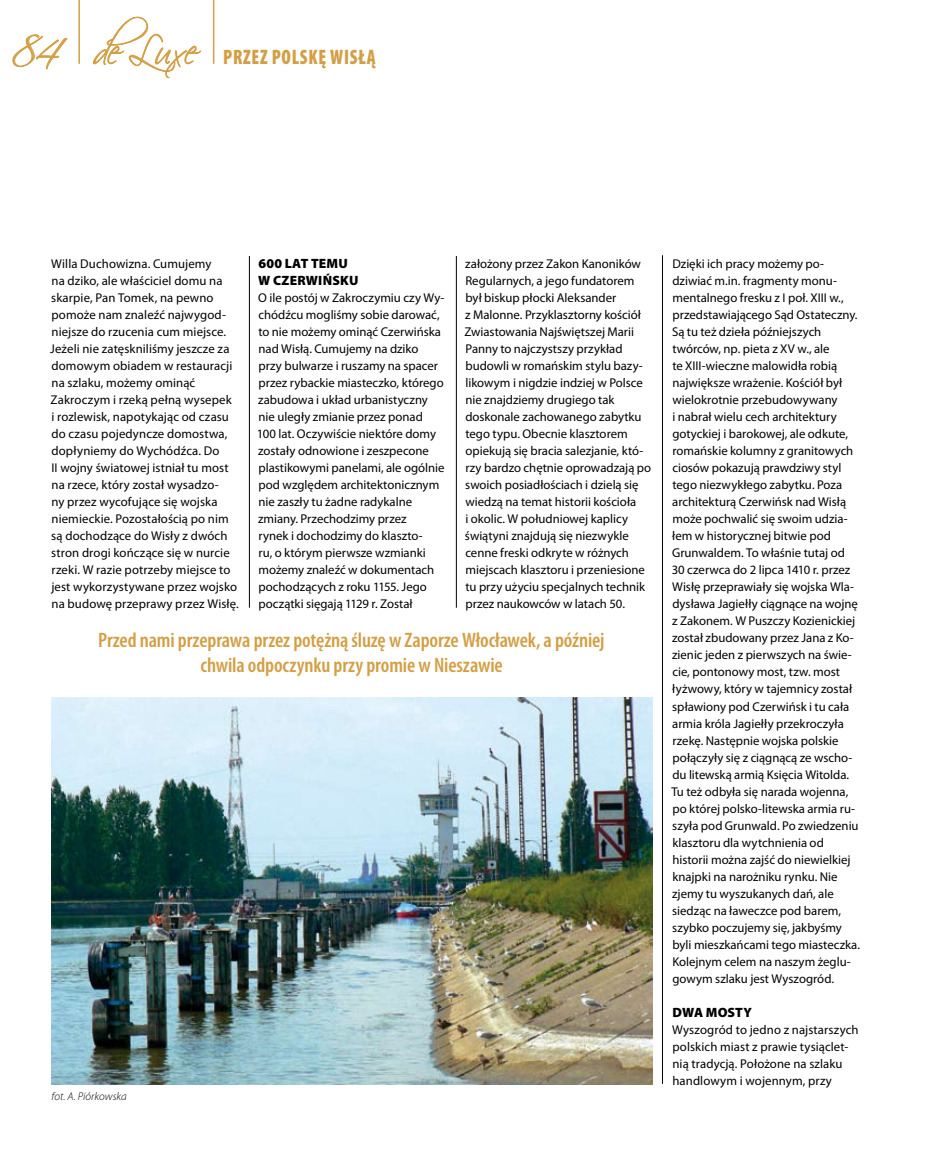
<style>
.page{position:relative;width:936px;height:1170px;background:#fff}
.page>*{position:absolute;margin:0;border:0;box-sizing:border-box;transform-origin:0 0}
.t1{font:600 condensed 21px/25.2px "Myriad Pro";letter-spacing:-.005em;color:#d39f45;text-align:center}
.t2{font:900 condensed 21px "Myriad Pro";letter-spacing:.04em;color:#d39f45;scale:.9 1}
.t3{font:900 13.5px/17px "Myriad Pro";letter-spacing:.015em;color:#000}
.t4{font:12.75px/17px "Myriad Pro";color:#000}
.t5{font:italic 300 11.25px "Myriad Pro";color:#000}
.s1{font-family:"Scriptina";font-weight:400;font-stretch:normal;font-size:49.5px}
.s2{font-family:"Scriptina";font-weight:400;font-stretch:normal;font-size:40.5px}
</style>
<div class="page">
<hr style="left:662px;top:255px;width:1px;height:828px;background:#000">
<hr style="left:456px;top:256px;width:1px;height:351px;background:#000">
<hr style="left:249px;top:256px;width:1px;height:351px;background:#000">
<hr style="left:78px;top:0;width:2px;height:64px;background:#d39f45">
<svg style="left:12px;top:34px;width:56px;height:36px"></svg>
<hr style="left:213px;top:0;width:1px;height:64px;background:#d39f45">
<svg style="left:93px;top:17px;width:108px;height:61px"></svg>
<img style="left:51px;top:697px;width:601px;height:387px">
<h1 class="t2" style="left:11px;top:43px;width:406px"><span class="s1">84</span> <span class="s2">de Luxe</span> PRZEZ POLSKĘ WISŁĄ</h1>
<p class="t4" style="left:50px;top:255px;width:190px">Willa Duchowizna. Cumujemy<br>na dziko, ale właściciel domu na skarpie, Pan Tomek, na pewno pomoże nam znaleźć najwygod&shy;niejsze do rzucenia cum miejsce.<br>Jeżeli nie zatęskniliśmy jeszcze za domowym obiadem w restauracji na szlaku, możemy ominąć<br>Zakroczym i rzeką pełną wysepek<br>i rozlewisk, napotykając od czasu do czasu pojedyncze domostwa, dopłyniemy do Wychódźca. Do<br>II wojny światowej istniał tu most na rzece, który został wysadzo-<br>ny przez wycofujące się wojska niemieckie. Pozostałością po nim są dochodzące do Wisły z dwóch stron drogi kończące się w nurcie rzeki. W razie potrzeby miejsce to jest wykorzystywane przez wojsko na budowę przeprawy przez Wisłę.</p>
<p class="t3" style="left:258px;top:254px;width:102px">600 LAT TEMU<br>W CZERWIŃSKU</p>
<p class="t4" style="left:464px;top:255px;width:188px">założony przez Zakon Kanoników<br>Regularnych, a jego fundatorem był biskup płocki Aleksander<br>z Malonne. Przyklasztorny kościół<br>Zwiastowania Najświętszej Marii<br>Panny to najczystszy przykład budowli w romańskim stylu bazy&shy;likowym i nigdzie indziej w Polsce nie znajdziemy drugiego tak doskonale zachowanego zabytku tego typu. Obecnie klasztorem opiekują się bracia salezjanie, któ&shy;rzy bardzo chętnie oprowadzają po swoich posiadłościach i dzielą się wiedzą na temat historii kościoła<br>i okolic. W południowej kaplicy świątyni znajdują się niezwykle cenne freski odkryte w różnych miejscach klasztoru i przeniesione tu przy użyciu specjalnych technik przez naukowców w latach 50.</p>
<p class="t4" style="left:671px;top:255px;width:190px">Dzięki ich pracy możemy po&shy;dziwiać m.in. fragmenty monu&shy;mentalnego fresku z I poł. XIII w., przedstawiającego Sąd Ostateczny.<br>Są tu też dzieła późniejszych twórców, np. pieta z XV w., ale<br>te XIII-wieczne malowidła robią największe wrażenie. Kościół był wielokrotnie przebudowywany<br>i nabrał wielu cech architektury gotyckiej i barokowej, ale odkute, romańskie kolumny z granitowych ciosów pokazują prawdziwy styl tego niezwykłego zabytku. Poza architekturą Czerwińsk nad Wisłą może pochwalić się swoim udzia&shy;łem w historycznej bitwie pod<br>Grunwaldem. To właśnie tutaj od<br>30 czerwca do 2 lipca 1410 r. przez<br>Wisłę przeprawiały się wojska Wla&shy;dysława Jagiełły ciągnące na wojnę z Zakonem. W Puszczy Kozienickiej został zbudowany przez Jana z Ko&shy;zienic jeden z pierwszych na świe&shy;cie, pontonowy most, tzw. most łyżwowy, który w tajemnicy został spławiony pod Czerwińsk i tu cała armia króla Jagiełły przekroczyła rzekę. Następnie wojska polskie połączyły się z ciągnącą ze wscho&shy;du litewską armią Księcia Witolda.<br>Tu też odbyła się narada wojenna, po której polsko-litewska armia ru&shy;szyła pod Grunwald. Po zwiedzeniu klasztoru dla wytchnienia od historii można zajść do niewielkiej knajpki na narożniku rynku. Nie zjemy tu wyszukanych dań, ale siedząc na ławeczce pod barem, szybko poczujemy się, jakbyśmy byli mieszkańcami tego miasteczka.<br>Kolejnym celem na naszym żeglu&shy;gowym szlaku jest Wyszogród.</p>
<p class="t3" style="left:672px;top:1003px;width:81px">DWA MOSTY</p>
<p class="t4" style="left:672px;top:1020px;width:188px">Wyszogród to jedno z najstarszych polskich miast z prawie tysiąclet&shy;nią tradycją. Położone na szlaku handlowym i wojennym, przy</p>
<p class="t4" style="left:257px;top:289px;width:189px">O ile postój w Zakroczymiu czy Wy&shy;chódźcu mogliśmy sobie darować, to nie możemy ominąć Czerwińska nad Wisłą. Cumujemy na dziko<br>przy bulwarze i ruszamy na spacer przez rybackie miasteczko, którego zabudowa i układ urbanistyczny nie uległy zmianie przez ponad<br>100 lat. Oczywiście niektóre domy zostały odnowione i zeszpecone plastikowymi panelami, ale ogólnie pod względem architektonicznym nie zaszły tu żadne radykalne zmiany. Przechodzimy przez<br>rynek i dochodzimy do klaszto-<br>ru, o którym pierwsze wzmianki możemy znaleźć w dokumentach pochodzących z roku 1155. Jego początki sięgają 1129 r. Został</p>
<h1 class="t1" style="left:98px;top:627px;width:508px">Przed nami przeprawa przez potężną śluzę w Zaporze Włocławek, a później chwila odpoczynku przy promie w Nieszawie</h1>
<p class="t5" style="left:52px;top:1089px;width:77px">fot. A. Piórkowska</p>
</div>
